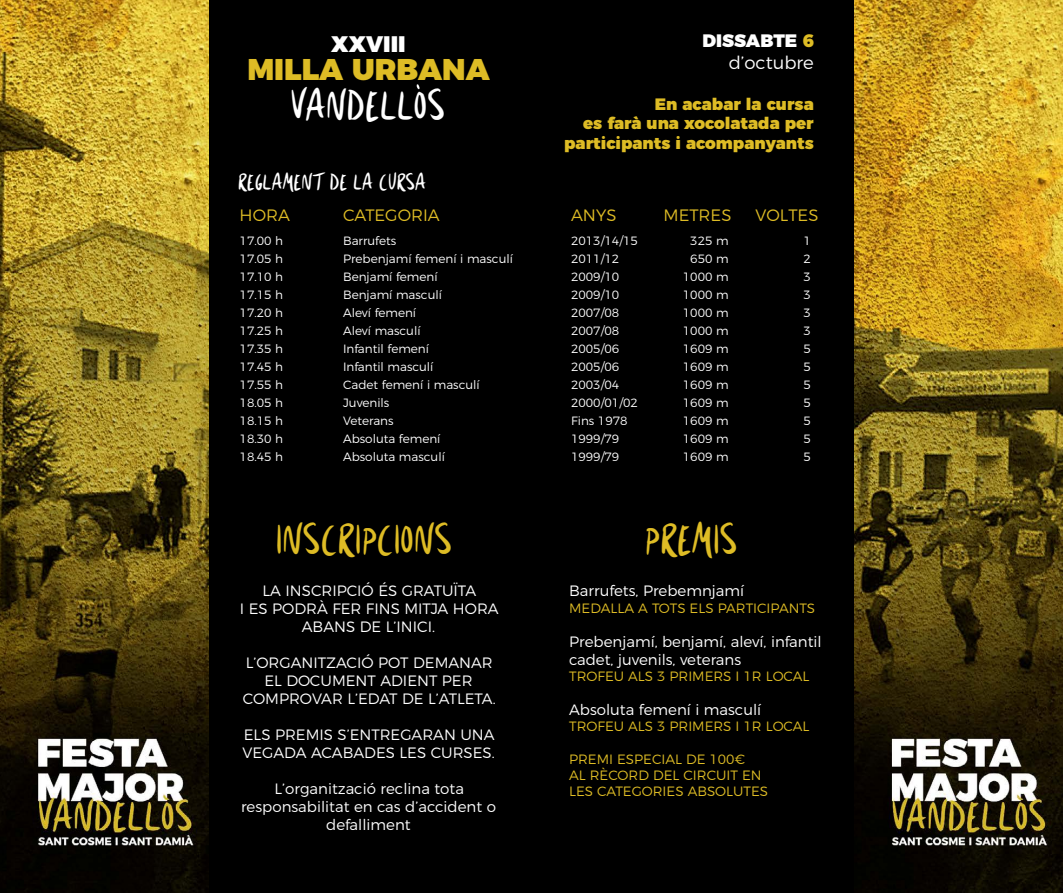
<style>
.page{position:relative;width:1063px;height:893px;background:#fff}
.page>*{position:absolute;margin:0;border:0;box-sizing:border-box;transform-origin:0 0}
.t1{font:900 30px "Montserrat";color:#debc25}
.t2{font:22.5px "Expressive Inks";color:#debc25}
.t3{font:22.5px "Expressive Inks";color:#fff}
.t4{font:900 22.5px "Montserrat";color:#fff}
.t5{font:300 18px/21.6px "Montserrat";color:#fff;text-align:right}
.t6{font:900 16.5px/19.8px "Montserrat";color:#debc25;text-align:right}
.t7{font:300 16.5px "Montserrat";color:#debc25}
.t8{font:300 15px/18px "Montserrat";color:#fff}
.t9{font:300 13.5px/16.2px "Montserrat";color:#debc25}
.t10{font:300 12px "Montserrat";color:#fff}
.t11{font:12px "Expressive Inks";color:#fff}
.s1{font-weight:900}
.s2{font-weight:900;color:#debc25}
</style>
<div class="page">
<div style="left:208px;top:0;width:647px;height:893px;background:#000"></div>
<img style="left:0;top:0;width:208px;height:893px">
<img style="left:855px;top:0;width:208px;height:893px">
<svg style="left:417px;top:84px;width:3px;height:5px"></svg>
<h2 class="t4" style="left:331px;top:25px;width:76px">XXVIII</h2>
<h1 class="t1" style="left:247px;top:44px;width:244px">MILLA URBANA</h1>
<h2 class="t3" style="left:291px;top:92px;width:156px">VANDELLOS</h2>
<p class="t11" style="left:238px;top:175px;width:190px">REGLAMENT DE LA CURSA</p>
<h3 class="t5" style="left:702px;top:28px;width:113px"><span class="s1">DISSABTE</span> <span class="s2">6 </span>d’octubre</h3>
<h3 class="t6" style="left:564px;top:92px;width:251px">En acabar la cursa<br>es farà una xocolatada per participants i acompanyants</h3>
<h3 class="t7" style="left:240px;top:202px;width:52px">HORA</h3>
<h3 class="t7" style="left:343px;top:202px;width:98px">CATEGORIA</h3>
<h3 class="t7" style="left:571px;top:202px;width:47px">ANYS</h3>
<h3 class="t7" style="left:664px;top:202px;width:69px">METRES</h3>
<h3 class="t7" style="left:756px;top:202px;width:64px">VOLTES</h3>
<p class="t10" style="left:240px;top:231px;width:81px">17.00 h B</p>
<p class="t10" style="left:352px;top:231px;width:46px">arrufets</p>
<p class="t10" style="left:571px;top:231px;width:68px">2013/14/15</p>
<p class="t10" style="left:690px;top:231px;width:40px">325 m</p>
<p class="t10" style="left:804px;top:231px;width:9px">1</p>
<p class="t10" style="left:240px;top:249px;width:45px">17.05 h</p>
<p class="t10" style="left:343px;top:249px;width:171px">Prebenjamí femení i masculí</p>
<p class="t10" style="left:571px;top:249px;width:50px">2011/12</p>
<p class="t10" style="left:690px;top:249px;width:40px">650 m</p>
<p class="t10" style="left:804px;top:249px;width:9px">2</p>
<p class="t10" style="left:240px;top:267px;width:81px">17.10 h B</p>
<p class="t10" style="left:352px;top:267px;width:87px">enjamí femení</p>
<p class="t10" style="left:571px;top:267px;width:50px">2009/10</p>
<p class="t10" style="left:683px;top:267px;width:47px">1000 m</p>
<p class="t10" style="left:804px;top:267px;width:9px">3</p>
<p class="t10" style="left:240px;top:285px;width:81px">17.15 h B</p>
<p class="t10" style="left:352px;top:285px;width:92px">enjamí masculí</p>
<p class="t10" style="left:571px;top:285px;width:50px">2009/10</p>
<p class="t10" style="left:683px;top:285px;width:47px">1000 m</p>
<p class="t10" style="left:804px;top:285px;width:9px">3</p>
<p class="t10" style="left:240px;top:303px;width:45px">17.20 h</p>
<p class="t10" style="left:343px;top:303px;width:75px">Aleví femení</p>
<p class="t10" style="left:571px;top:303px;width:50px">2007/08</p>
<p class="t10" style="left:683px;top:303px;width:47px">1000 m</p>
<p class="t10" style="left:804px;top:303px;width:9px">3</p>
<p class="t10" style="left:240px;top:321px;width:45px">17.25 h</p>
<p class="t10" style="left:343px;top:321px;width:79px">Aleví masculí</p>
<p class="t10" style="left:571px;top:321px;width:50px">2007/08</p>
<p class="t10" style="left:683px;top:321px;width:47px">1000 m</p>
<p class="t10" style="left:804px;top:321px;width:9px">3</p>
<p class="t10" style="left:240px;top:339px;width:78px">17.35 h I</p>
<p class="t10" style="left:347px;top:339px;width:84px">nfantil femení</p>
<p class="t10" style="left:571px;top:339px;width:50px">2005/06</p>
<p class="t10" style="left:683px;top:339px;width:47px">1609 m</p>
<p class="t10" style="left:804px;top:339px;width:9px">5</p>
<p class="t10" style="left:240px;top:357px;width:78px">17.45 h I</p>
<p class="t10" style="left:347px;top:357px;width:88px">nfantil masculí</p>
<p class="t10" style="left:571px;top:357px;width:50px">2005/06</p>
<p class="t10" style="left:683px;top:357px;width:47px">1609 m</p>
<p class="t10" style="left:804px;top:357px;width:9px">5</p>
<p class="t10" style="left:240px;top:375px;width:45px">17.55 h</p>
<p class="t10" style="left:343px;top:375px;width:138px">Cadet femení i masculí</p>
<p class="t10" style="left:571px;top:375px;width:50px">2003/04</p>
<p class="t10" style="left:683px;top:375px;width:47px">1609 m</p>
<p class="t10" style="left:804px;top:375px;width:9px">5</p>
<p class="t10" style="left:240px;top:393px;width:79px">18.05 h J</p>
<p class="t10" style="left:349px;top:393px;width:42px">uvenils</p>
<p class="t10" style="left:571px;top:393px;width:68px">2000/01/02</p>
<p class="t10" style="left:683px;top:393px;width:47px">1609 m</p>
<p class="t10" style="left:804px;top:393px;width:9px">5</p>
<p class="t10" style="left:240px;top:411px;width:45px">18.15 h</p>
<p class="t10" style="left:343px;top:411px;width:52px">Veterans</p>
<p class="t10" style="left:571px;top:411px;width:58px">Fins 1978</p>
<p class="t10" style="left:683px;top:411px;width:47px">1609 m</p>
<p class="t10" style="left:804px;top:411px;width:9px">5</p>
<p class="t10" style="left:240px;top:429px;width:45px">18.30 h</p>
<p class="t10" style="left:343px;top:429px;width:99px">Absoluta femení</p>
<p class="t10" style="left:571px;top:429px;width:50px">1999/79</p>
<p class="t10" style="left:683px;top:429px;width:47px">1609 m</p>
<p class="t10" style="left:804px;top:429px;width:9px">5</p>
<p class="t10" style="left:240px;top:447px;width:45px">18.45 h</p>
<p class="t10" style="left:343px;top:447px;width:103px">Absoluta masculí</p>
<p class="t10" style="left:571px;top:447px;width:50px">1999/79</p>
<p class="t10" style="left:683px;top:447px;width:47px">1609 m</p>
<p class="t10" style="left:804px;top:447px;width:9px">5</p>
<h2 class="t2" style="left:276px;top:526px;width:178px">INSCRIPCIONS</h2>
<h2 class="t2" style="left:645px;top:526px;width:94px">PREMIS</h2>
<p class="t8" style="left:262px;top:581px;width:51px">La inscr</p>
<p class="t8" style="left:332px;top:581px;width:81px">ipció és grat</p>
<p class="t8" style="left:442px;top:581px;width:26px">uïta</p>
<p class="t8" style="left:240px;top:599px;width:103px">i es podrà fer</p>
<p class="t8" style="left:302px;top:599px;width:187px;text-indent:64px">fins mitja hora abans de l’inici.</p>
<p class="t8" style="left:246px;top:653px;width:35px">L’orga</p>
<p class="t8" style="left:301px;top:653px;width:124px">nització pot dema</p>
<p class="t8" style="left:459px;top:653px;width:24px">nar</p>
<p class="t8" style="left:243px;top:671px;width:210px;text-indent:22px">el document adient per compr</p>
<p class="t8" style="left:300px;top:689px;width:23px">ovar</p>
<p class="t8" style="left:347px;top:689px;width:22px">l’edat</p>
<p class="t8" style="left:402px;top:689px;width:47px">de l’atleta</p>
<p class="t8" style="left:493px;top:689px;width:4px">.</p>
<p class="t8" style="left:244px;top:725px;width:43px">Els prem</p>
<p class="t8" style="left:320px;top:725px;width:64px">is s’entregara</p>
<p class="t8" style="left:444px;top:725px;width:50px">n una</p>
<p class="t8" style="left:242px;top:743px;width:12px">vegada</p>
<p class="t8" style="left:311px;top:743px;width:12px">aca</p>
<p class="t8" style="left:343px;top:743px;width:22px">bades</p>
<p class="t8" style="left:400px;top:743px;width:10px">les</p>
<p class="t8" style="left:431px;top:743px;width:33px">curses</p>
<p class="t8" style="left:492px;top:743px;width:4px">.</p>
<p class="t8" style="left:241px;top:779px;width:256px;text-align:center">L’organització reclina tota responsabilitat en cas d’accident o defalliment</p>
<p class="t8" style="left:569px;top:581px;width:177px">Barrufets, Prebemnjamí</p>
<p class="t9" style="left:569px;top:599px;width:248px">MEDALLA A TOTS ELS PARTI CI PANTS</p>
<p class="t8" style="left:569px;top:631px;width:254px">Prebenjamí, benjamí, aleví, infantil cadet, juvenils, veterans</p>
<p class="t9" style="left:569px;top:667px;width:242px">TROFEU ALS 3 PRI MERS I 1R LOCAL</p>
<p class="t8" style="left:569px;top:700px;width:194px">Absoluta femení i masculí</p>
<p class="t9" style="left:569px;top:717px;width:242px">TROFEU ALS 3 PRI MERS I 1R LOCAL</p>
<p class="t9" style="left:569px;top:750px;width:201px">PREMI ESPECIAL DE 100€<br>AL RÈCORD DEL CI RCUIT EN<br>LES CATEGORI ES ABSOLUTES</p>
</div>
